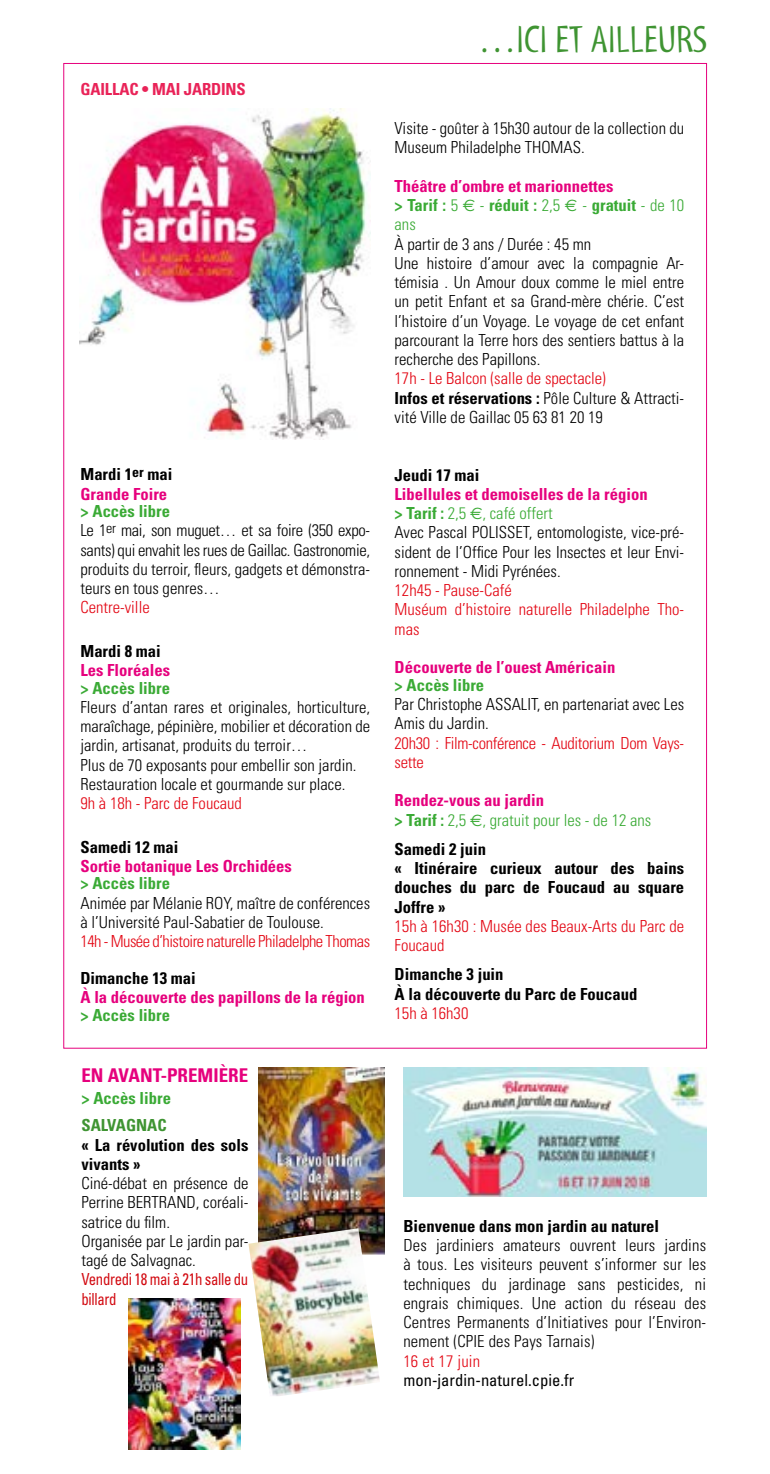
<style>
.page{position:relative;width:770px;height:1474px;background:#fff}
.page>*{position:absolute;margin:0;border:0;box-sizing:border-box;transform-origin:0 0}
.t1{font:38.5px "Myriad Tilt";color:#3f9432}
.t2{font:700 condensed 18.9px "Univers";color:#e6007d}
.t3{font:300 condensed 16.62px/19.2px "Univers";color:#000}
.t4{font:700 condensed 16.62px/19.2px "Univers";color:#000}
.t5{font:700 condensed 16.62px/19.2px "Univers";color:#e6007d}
.t6{font:300 condensed 16.62px/19.2px "Univers";letter-spacing:-.02em;color:#000}
.t7{font:300 condensed 16.62px/19.2px "Univers";color:#e30613}
.t8{font:700 condensed 16.62px "Univers";color:#3aaa35}
.t9{font:300 condensed 16.62px/19.2px "Univers";color:#3aaa35}
.t10{font:300 condensed 16.62px "Univers";letter-spacing:-.03em;color:#e30613}
.t11{font:300 condensed 16.62px/19.2px "Univers";letter-spacing:-.02em;color:#e30613}
.t12{font:condensed 16.62px/19.2px "Univers";letter-spacing:-.02em;color:#d20a11;scale:.89 1}
.t13{font:condensed 16.62px "Univers";color:#000}
.t14{font:700 condensed 16.62px "Univers";letter-spacing:-.01em;color:#e92358}
.t15{font:700 condensed 16.62px "Univers";color:#3f9432}
.s1{color:#000}
.s2{font-weight:700;color:#3aaa35}
.s3{color:#3aaa35}
.s4{font-weight:300;color:#3aaa35}
.s5{font-family:"Euro Sans";font-weight:400;font-stretch:normal;color:#3aaa35}
.s6{color:#e30613}
.s7{font-weight:700}
.s8{font-weight:700;color:#e6007d}
.s9{font-family:"Euro Sans";font-weight:400;font-stretch:normal}
</style>
<div class="page">
<img style="left:80px;top:108px;width:290px;height:331px">
<img style="left:403px;top:1067px;width:304px;height:129px">
<img style="left:258px;top:1067px;width:126px;height:187px">
<img style="left:128px;top:1298px;width:113px;height:151px">
<img style="left:248px;top:1228px;width:132px;height:168px">
<p class="t14" style="left:80px;top:79px;width:167px">GAILLAC • MAI JARDINS</p>
<p class="t5" style="left:80px;top:464px;width:93px"><span class="s1">Mardi 1</span><sup>er</sup> <span class="s1">mai<br></span>Grande Foire</p>
<p class="t6" style="left:81px;top:501px;width:291px"><span class="s2">&gt; Accès libre<br></span>Le 1<sup>er</sup> mai, son muguet… et sa foire (350 expo&shy;sants) qui envahit les rues de Gaillac. Gastronomie, produits du terroir, fleurs, gadgets et démonstra&shy;teurs en tous genres…</p>
<p class="t7" style="left:81px;top:598px;width:71px">Centre-ville</p>
<p class="t4" style="left:81px;top:641px;width:82px">Mardi 8 mai</p>
<p class="t5" style="left:81px;top:660px;width:91px">Les Floréales</p>
<p class="t8" style="left:81px;top:677px;width:91px">&gt; Accès libre</p>
<p class="t3" style="left:81px;top:697px;width:291px">Fleurs d’antan rares et originales, horticulture, maraîchage, pépinière, mobilier et décoration de jardin, artisanat, produits du terroir…<br>Plus de 70 exposants pour embellir son jardin.<br>Restauration locale et gourmande sur place.</p>
<p class="t7" style="left:81px;top:793px;width:163px">9h à 18h - Parc de Foucaud</p>
<p class="t4" style="left:81px;top:836px;width:99px">Samedi 12 mai</p>
<p class="t5" style="left:81px;top:856px;width:213px">Sortie botanique Les Orchidées</p>
<p class="t8" style="left:81px;top:873px;width:91px">&gt; Accès libre</p>
<p class="t3" style="left:81px;top:893px;width:291px">Animée par Mélanie ROY, maître de conférences à l’Université Paul-Sabatier de Toulouse.</p>
<p class="t10" style="left:81px;top:931px;width:291px">14h - Musée d’histoire naturelle Philadelphe Thomas</p>
<p class="t4" style="left:81px;top:968px;width:117px">Dimanche 13 mai</p>
<p class="t5" style="left:81px;top:987px;width:286px">À la découverte des papillons de la région</p>
<p class="t8" style="left:81px;top:1004px;width:91px">&gt; Accès libre</p>
<p class="t2" style="left:81px;top:1064px;width:168px">EN AVANT-PREMIÈRE</p>
<p class="t8" style="left:81px;top:1088px;width:91px">&gt; Accès libre</p>
<p class="t15" style="left:81px;top:1115px;width:87px">SALVAGNAC</p>
<p class="t4" style="left:81px;top:1134px;width:169px">« La révolution des sols vivants »</p>
<p class="t3" style="left:81px;top:1173px;width:169px">Ciné-débat en présence de<br>Perrine BERTRAND, coréali&shy;satrice du film.<br>Organisée par Le jardin par&shy;tagé de Salvagnac.</p>
<p class="t12" style="left:81px;top:1269px;width:189px">Vendredi 18 mai à 21h salle du billard</p>
<h1 class="t1" style="left:478px;top:19px;width:230px">…ICI ET AILLEURS</h1>
<p class="t3" style="left:395px;top:118px;width:291px">Visite - goûter à 15h30 autour de la collection du<br>Museum Philadelphe THOMAS.</p>
<p class="t5" style="left:395px;top:176px;width:291px">Théâtre d’ombre et marionnettes<br><span class="s3">&gt; Tarif :</span> <span class="s4">5</span> <span class="s5">E</span> <span class="s4">-</span> <span class="s3">réduit :</span> <span class="s4">2,5</span> <span class="s5">E</span> <span class="s4">-</span> <span class="s3">gratuit</span> <span class="s4">- de 10 ans</span></p>
<p class="t3" style="left:395px;top:234px;width:291px">À partir de 3 ans / Durée : 45 mn<br>Une histoire d’amour avec la compagnie Ar&shy;témisia . Un Amour doux comme le miel entre un petit Enfant et sa Grand-mère chérie. C’est l’histoire d’un Voyage. Le voyage de cet enfant parcourant la Terre hors des sentiers battus à la recherche des Papillons.</p>
<p class="t3" style="left:395px;top:369px;width:291px"><span class="s6">17h - Le Balcon (salle de spectacle)<br></span><span class="s7">Infos et réservations :</span> Pôle Culture &amp; Attracti&shy;vité Ville de Gaillac 05 63 81 20 19</p>
<p class="t4" style="left:395px;top:465px;width:86px">Jeudi 17 mai</p>
<p class="t3" style="left:395px;top:484px;width:291px"><span class="s8">Libellules et demoiselles de la région<br></span><span class="s2">&gt; Tarif :</span> <span class="s3">2,5</span> <span class="s5">E</span><span class="s3">, café offert<br></span>Avec Pascal POLISSET, entomologiste, vice-pré&shy;sident de l’Office Pour les Insectes et leur Envi&shy;ronnement - Midi Pyrénées.</p>
<p class="t7" style="left:395px;top:580px;width:291px">12h45 - Pause-Café<br>Muséum d’histoire naturelle Philadelphe Tho&shy;mas</p>
<p class="t5" style="left:395px;top:657px;width:222px">Découverte de l’ouest Américain</p>
<p class="t8" style="left:395px;top:674px;width:91px">&gt; Accès libre</p>
<p class="t3" style="left:395px;top:694px;width:291px">Par Christophe ASSALIT, en partenariat avec Les<br>Amis du Jardin.</p>
<p class="t11" style="left:395px;top:733px;width:291px">20h30 : Film-conférence - Auditorium Dom Vays&shy;sette</p>
<p class="t9" style="left:395px;top:790px;width:258px"><span class="s8">Rendez-vous au jardin<br></span><span class="s7">&gt; Tarif :</span> 2,5 <span class="s9">E</span>, gratuit pour les - de 12 ans</p>
<p class="t4" style="left:395px;top:839px;width:291px">Samedi 2 juin<br>« Itinéraire curieux autour des bains douches du parc de Foucaud au square<br>Joffre »</p>
<p class="t7" style="left:395px;top:916px;width:291px">15h à 16h30 : Musée des Beaux-Arts du Parc de<br>Foucaud</p>
<p class="t4" style="left:395px;top:964px;width:244px">Dimanche 3 juin<br>À la découverte du Parc de Foucaud</p>
<p class="t7" style="left:395px;top:1003px;width:75px">15h à 16h30</p>
<p class="t4" style="left:403px;top:1216px;width:257px">Bienvenue dans mon jardin au naturel</p>
<p class="t3" style="left:403px;top:1235px;width:304px;text-align:justify">Des jardiniers amateurs ouvrent leurs jardins à tous. Les visiteurs peuvent s’informer sur les techniques du jardinage sans pesticides, ni engrais chimiques. Une action du réseau des Centres Permanents d’Initiatives pour l’Environ&shy;nement (CPIE des Pays Tarnais)</p>
<p class="t7" style="left:403px;top:1351px;width:78px">16 et 17 juin</p>
<p class="t13" style="left:403px;top:1369px;width:172px">mon-jardin-naturel.cpie.fr</p>
</div>
